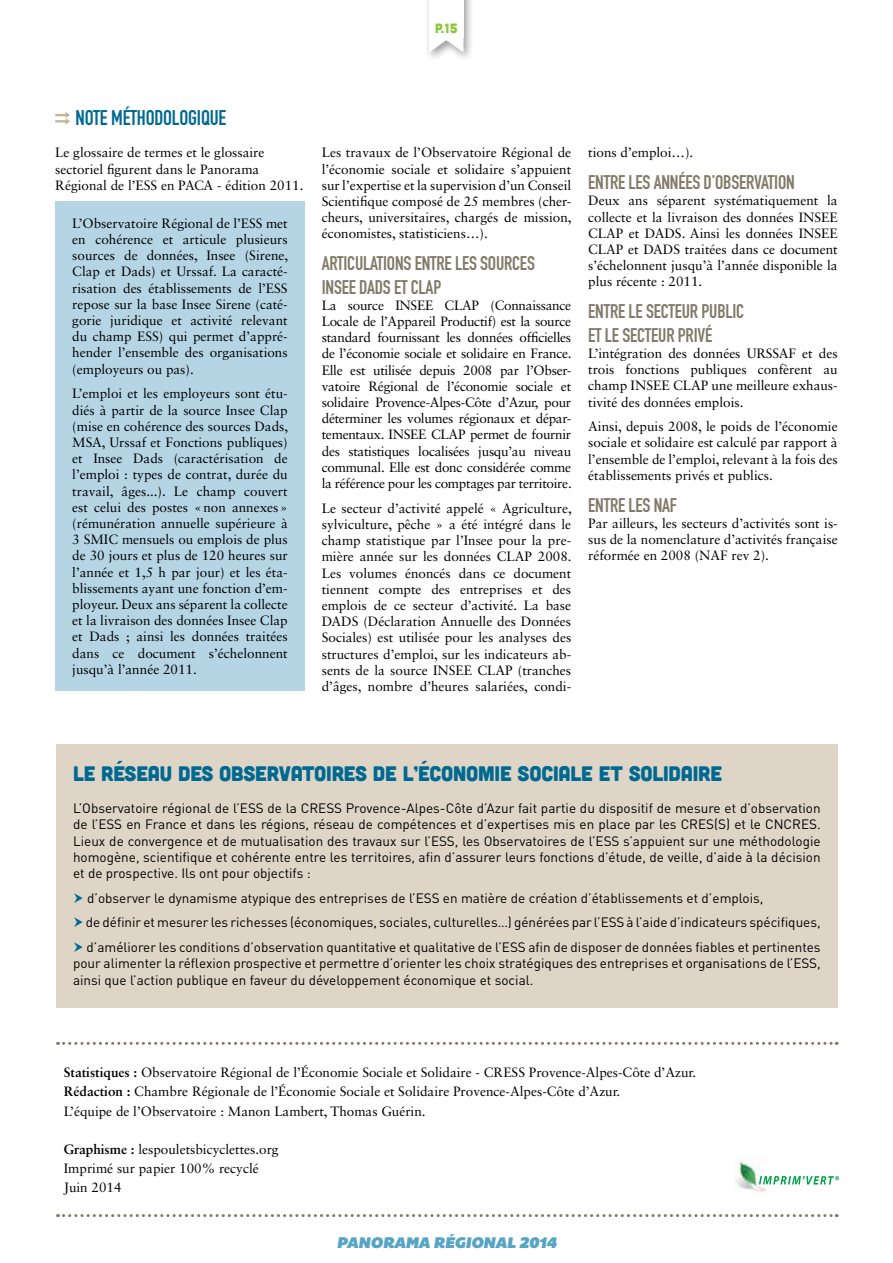
<style>
.page{position:relative;width:893px;height:1263px;background:#fff}
.page>*{position:absolute;margin:0;border:0;box-sizing:border-box;transform-origin:0 0}
.t1{font:21px "Cubano";letter-spacing:-.01em;color:#006991}
.t2{font:21px "DIN Engschrift Std";letter-spacing:-.01em;color:#006991}
.t3{font:19.5px/23.4px "DIN Engschrift Std";letter-spacing:-.01em;color:#817a69}
.t4{font:italic 15.75px "Bemio";color:#57a5c4}
.t5{font:13.5px/16.2px "Sabon LT Std";color:#000;text-align:justify}
.t6{font:13.5px/16.2px "DIN Pro";color:#000}
.t7{font:13.5px "Cubano";color:#8dc63f}
.s1{font-weight:700}
</style>
<div class="page">
<div style="left:424px;top:0;width:51px;height:62px;background:#000;opacity:.4"></div>
<svg style="left:429px;top:37px;width:34px;height:15px"></svg>
<div style="left:429px;top:0;width:35px;height:37px;background:#fff"></div>
<div style="left:56px;top:744px;width:782px;height:264px;background:#ded5c7"></div>
<svg style="left:55px;top:111px;width:15px;height:14px"></svg>
<div style="left:55px;top:201px;width:250px;height:489px;background:#b5d5e5"></div>
<svg style="left:58px;top:1042px;width:779px;height:3px"></svg>
<svg style="left:58px;top:1214px;width:779px;height:3px"></svg>
<img style="left:735px;top:1156px;width:33px;height:36px">
<svg style="left:759px;top:1176px;width:80px;height:8px"></svg>
<p class="t7" style="left:435px;top:20px;width:24px">P.15</p>
<h1 class="t2" style="left:76px;top:105px;width:152px">NOTE MÉTHODOLOGIQUE</h1>
<p class="t5" style="left:55px;top:144px;width:250px;text-align:left">Le glossaire de termes et le glossaire sectoriel figurent dans le Panorama<br>Régional de l’ESS en PACA - édition 2011.</p>
<p class="t5" style="left:72px;top:215px;width:217px">L’Observatoire Régional de l’ESS met en cohérence et articule plusieurs sources de données, Insee (Sirene, Clap et Dads) et Urssaf. La caracté&shy;risation des établissements de l’ESS repose sur la base Insee Sirene (caté&shy;gorie juridique et activité relevant du champ ESS) qui permet d’appré&shy;hender l’ensemble des organisations (employeurs ou pas).</p>
<p class="t5" style="left:72px;top:385px;width:217px">L’emploi et les employeurs sont étu&shy;diés à partir de la source Insee Clap (mise en cohérence des sources Dads, MSA, Urssaf et Fonctions publiques) et Insee Dads (caractérisation de l’emploi : types de contrat, durée du travail, âges...). Le champ couvert est celui des postes «non annexes» (rémunération annuelle supérieure à 3 SMIC mensuels ou emplois de plus de 30 jours et plus de 120 heures sur l’année et 1,5 h par jour) et les éta&shy;blissements ayant une fonction d’em&shy;ployeur. Deux ans séparent la collecte et la livraison des données Insee Clap et Dads ; ainsi les données traitées dans ce document s’échelonnent jusqu’à l’année 2011.</p>
<p class="t5" style="left:322px;top:144px;width:251px">Les travaux de l’Observatoire Régional de l’économie sociale et solidaire s’appuient sur l’expertise et la supervision d’un Conseil Scientifique composé de 25 membres (cher&shy;cheurs, universitaires, chargés de mission, économistes, statisticiens…).</p>
<h2 class="t3" style="left:322px;top:252px;width:215px">ARTICULATIONS ENTRE LES SOURCES<br>INSEE</h2>
<h2 class="t3" style="left:359px;top:275px;width:9px">DADS</h2>
<h2 class="t3" style="left:394px;top:275px;width:49px">ET CLAP</h2>
<p class="t5" style="left:322px;top:297px;width:251px">La source INSEE CLAP (Connaissance Locale de l’Appareil Productif) est la source standard fournissant les données officielles de l’économie sociale et solidaire en France.<br>Elle est utilisée depuis 2008 par l’Obser&shy;vatoire Régional de l’économie sociale et solidaire Provence-Alpes-Côte d’Azur, pour déterminer les volumes régionaux et dépar&shy;tementaux. INSEE CLAP permet de fournir des statistiques localisées jusqu’au niveau communal. Elle est donc considérée comme la référence pour les comptages par territoire.</p>
<p class="t5" style="left:322px;top:500px;width:251px">Le secteur d’activité appelé « Agriculture, sylviculture, pêche » a été intégré dans le champ statistique par l’Insee pour la pre&shy;mière année sur les données CLAP 2008.<br>Les volumes énoncés dans ce document tiennent compte des entreprises et des emplois de ce secteur d’activité. La base DADS (Déclaration Annuelle des Données Sociales) est utilisée pour les analyses des structures d’emploi, sur les indicateurs ab&shy;sents de la source INSEE CLAP (tranches d’âges, nombre d’heures salariées, condi-</p>
<p class="t5" style="left:588px;top:144px;width:107px">tions d’emploi…).</p>
<h2 class="t3" style="left:588px;top:171px;width:208px">ENTRE LES ANNÉES D’OBSERVATION</h2>
<p class="t5" style="left:588px;top:192px;width:251px">Deux ans séparent systématiquement la collecte et la livraison des données INSEE CLAP et DADS. Ainsi les données INSEE CLAP et DADS traitées dans ce document s’échelonnent jusqu’à l’année disponible la plus récente : 2011.</p>
<h2 class="t3" style="left:588px;top:300px;width:157px">ENTRE LE SECTEUR PUBLIC<br>ET LE SECTEUR PRIVÉ</h2>
<p class="t5" style="left:588px;top:345px;width:251px">L’intégration des données URSSAF et des trois fonctions publiques confèrent au champ INSEE CLAP une meilleure exhaus&shy;tivité des données emplois.</p>
<p class="t5" style="left:588px;top:418px;width:251px">Ainsi, depuis 2008, le poids de l’économie sociale et solidaire est calculé par rapport à l’ensemble de l’emploi, relevant à la fois des établissements privés et publics.</p>
<h2 class="t3" style="left:588px;top:493px;width:90px">ENTRE LES NAF</h2>
<p class="t5" style="left:588px;top:515px;width:251px">Par ailleurs, les secteurs d’activités sont is&shy;sus de la nomenclature d’activités française réformée en 2008 (NAF rev 2).</p>
<h1 class="t1" style="left:73px;top:760px;width:579px">LE RÉSEAU DES OBSERVATOI RES DE L’ÉCONOMIE SOCIALE ET SOLID</h1>
<h1 class="t1" style="left:681px;top:760px;width:43px">AIRE</h1>
<p class="t6" style="left:73px;top:800px;width:749px;text-align:justify">L’Observatoire régional de l’ESS de la CRESS Provence-Alpes-Côte d’Azur fait partie du dispositif de mesure et d’observation de l’ESS en France et dans les régions, réseau de compétences et d’expertises mis en place par les CRES(S) et le CNCRES.<br>Lieux de convergence et de mutualisation des travaux sur l’ESS, les Observatoires de l’ESS s’appuient sur une méthodologie homogène, scientifique et cohérente entre les territoires, afin d’assurer leurs fonctions d’étude, de veille, d’aide à la décision et de prospective. I ls ont pour objectifs :</p>
<p class="t6" style="left:86px;top:885px;width:736px;line-height:24.8px">d’observer le dynamisme atypique des entreprises de l’ESS en matière de création d’établissements et d’emplois,<br>de définir et mesurer les richesses (économiques, sociales, culturelles…) générées par l’ESS à l’aide d’indicateurs spécifiques, d’améliorer les conditions d’observation quantitative et qualitative de l’ESS afin de disposer de données fiables et pertinentes</p>
<p class="t6" style="left:73px;top:955px;width:749px">pour alimenter la réflexion prospective et permettre d’orienter les choix stratégiques des entreprises et organisations de l’ESS, ainsi que l’action publique en faveur du développement économique et social.</p>
<p class="t5" style="left:64px;top:1063px;width:634px;line-height:19px;text-align:left"><span class="s1">Statistiques :</span> Observatoire Régional de l’économie Sociale et Solidaire - CRESS Provence-Alpes-Côte d’Azur.<br><span class="s1">Rédaction :</span> Chambre Régionale de l’économie Sociale et Solidaire Provence-Alpes-Côte d’Azur.<br>L’équipe de l’Observatoire : Manon Lambert, Thomas Guérin.</p>
<p class="t5" style="left:64px;top:1139px;width:216px;line-height:19px;text-align:left"><span class="s1">Graphisme :</span> lespouletsbicyclettes.org<br>Imprimé sur papier 100% recyclé<br>Juin 2014</p>
<p class="t4" style="left:337px;top:1230px;width:147px">PANORAMA RÉGIONA</p>
<p class="t4" style="left:507px;top:1230px;width:52px">L 2014</p>
</div>
